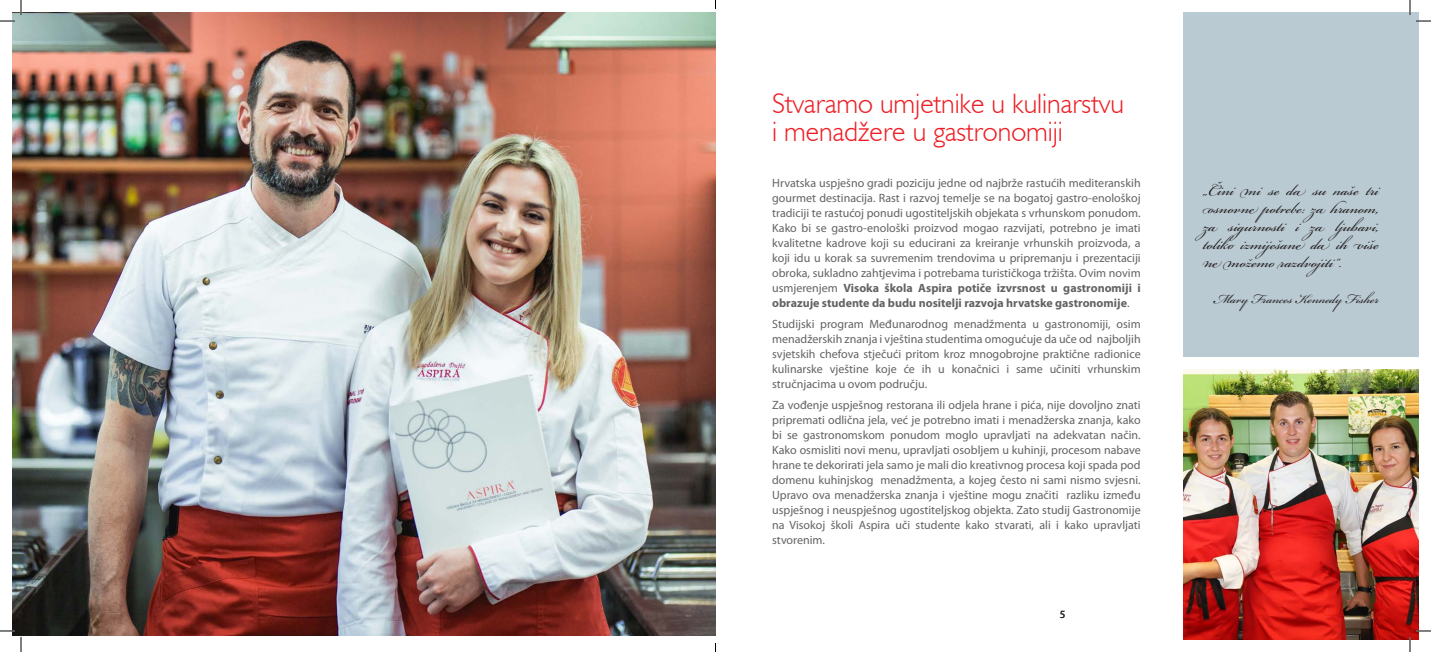
<style>
.page{position:relative;width:1431px;height:652px;background:#fff}
.page>*{position:absolute;margin:0;border:0;box-sizing:border-box;transform-origin:0 0}
.t1{font:300 28px/28px "Humanist 521 BT";color:#ee1d23}
.t2{font:24px/18px "Bickham Script Pro";color:#231f20;text-align:justify}
.t3{font:20px "Bickham Script Pro";color:#231f20}
.t4{font:12px/15px "Myriad Pro";color:#636366;text-align:justify}
.t5{font:11px "Myriad Pro";color:#231f20}
.s1{font-weight:700}
</style>
<div class="page">
<div style="left:1183px;top:12px;width:235px;height:345px;background:#bacad2"></div>
<img style="left:12px;top:12px;width:703px;height:623px">
<img style="left:1183px;top:370px;width:235px;height:269px">
<svg style="left:0;top:0;width:22px;height:22px"></svg>
<svg style="left:0;top:630px;width:22px;height:21px"></svg>
<svg style="left:1409px;top:0;width:22px;height:22px"></svg>
<svg style="left:1409px;top:630px;width:22px;height:21px"></svg>
<p class="t1" style="left:772px;top:89px;width:353px">Stvaramo umjetnike u kulinarstvu i menadžere u gastronomiji</p>
<p class="t4" style="left:772px;top:175px;width:370px">Hrvatska uspješno gradi poziciju jedne od najbrže rastućih mediteranskih gourmet destinacija. Rast i razvoj temelje se na bogatoj gastro-enološkoj tradiciji te rastućoj ponudi ugostiteljskih objekata s vrhunskom ponudom.<br>Kako bi se gastro-enološki proizvod mogao razvijati, potrebno je imati kvalitetne kadrove koji su educirani za kreiranje vrhunskih proizvoda, a koji idu u korak sa suvremenim trendovima u pripremanju i prezentaciji obroka, sukladno zahtjevima i potrebama turističkoga tržišta. Ovim novim usmjerenjem <span class="s1">Visoka škola Aspira potiče izvrsnost u gastronomiji i obrazuje studente da budu nositelji razvoja hrvatske gastronomije</span>.</p>
<p class="t4" style="left:772px;top:316px;width:370px">Studijski program Međunarodnog menadžmenta u gastronomiji, osim menadžerskih znanja i vještina studentima omogućuje da uče od najboljih svjetskih chefova stječući pritom kroz mnogobrojne praktične radionice kulinarske vještine koje će ih u konačnici i same učiniti vrhunskim stručnjacima u ovom području.</p>
<p class="t4" style="left:772px;top:397px;width:370px">Za vođenje uspješnog restorana ili odjela hrane i pića, nije dovoljno znati pripremati odlična jela, već je potrebno imati i menadžerska znanja, kako bi se gastronomskom ponudom moglo upravljati na adekvatan način.<br>Kako osmisliti novi menu, upravljati osobljem u kuhinji, procesom nabave hrane te dekorirati jela samo je mali dio kreativnog procesa koji spada pod domenu kuhinjskog menadžmenta, a kojeg često ni sami nismo svjesni.<br>Upravo ova menadžerska znanja i vještine mogu značiti razliku između uspješnog i neuspješnog ugostiteljskog objekta. Zato studij Gastronomije na Visokoj školi Aspira uči studente kako stvarati, ali i kako upravljati stvorenim.</p>
<p class="t5" style="left:1060px;top:607px;width:7px">5</p>
<p class="t2" style="left:1203px;top:177px;width:178px">„Čini mi se da su naše tri osnovne potrebe: za hranom, za sigurnosti i za ljubavi, toliko izmiješane da ih više ne m ožemo razdvojiti“.</p>
<p class="t3" style="left:1214px;top:284px;width:167px">Mary Frances Kennedy Fisher</p>
</div>
